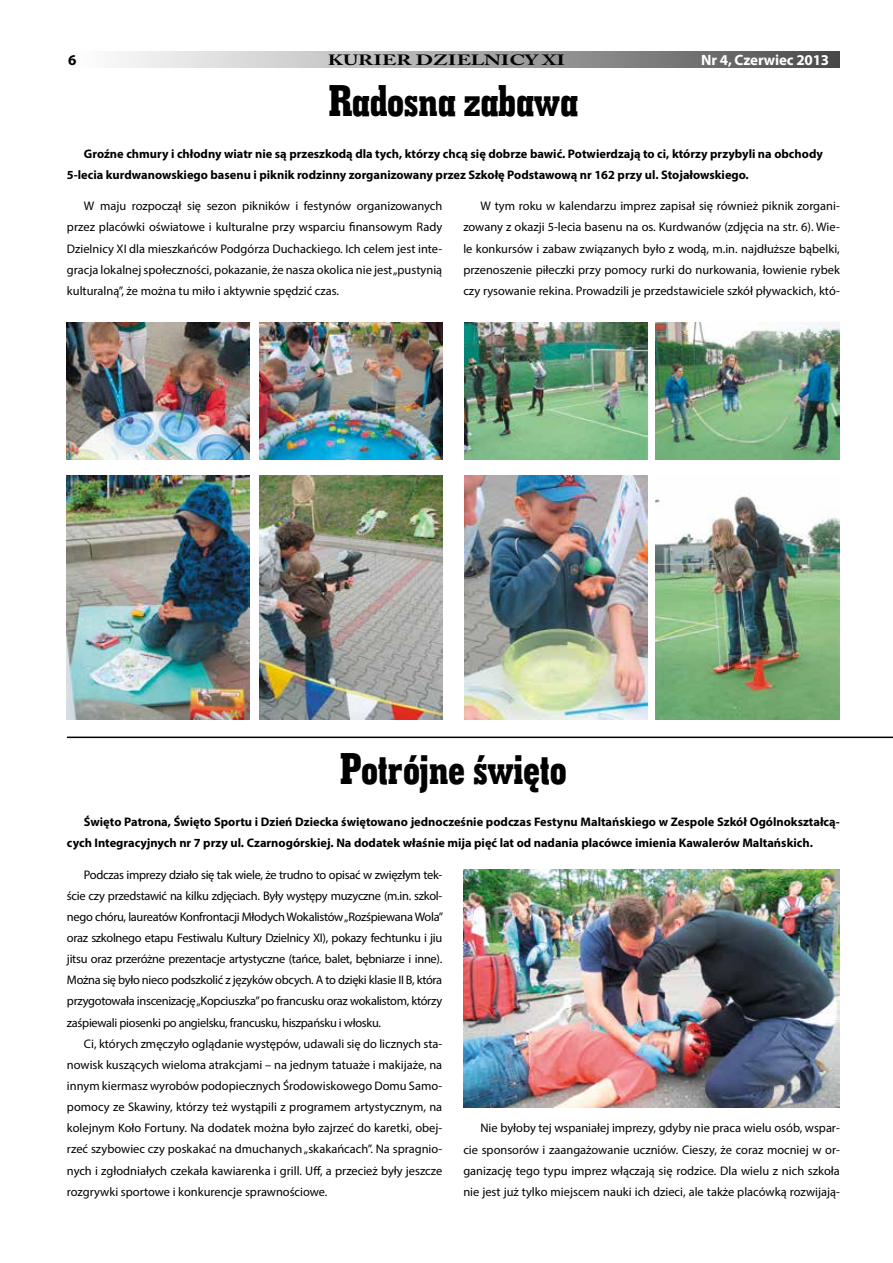
<style>
.page{position:relative;width:893px;height:1263px;background:#fff}
.page>*{position:absolute;margin:0;border:0;box-sizing:border-box;transform-origin:0 0}
.t1{font:45px "Geo Slab 703 X Bd Cn EU";letter-spacing:-.01em;color:#000}
.t2{font:700 15px "Myriad Pro";letter-spacing:-.01em;color:#fff}
.t3{font:700 15px "Myriad Pro";color:#000}
.t4{font:700 14.85px "Adobe Caslon Pro";color:#000;scale:1.4 1}
.t5{font:12.45px/21.1px "Myriad Pro";color:#000;text-align:justify}
.t6{font:700 12.45px/21.1px "Myriad Pro";color:#000}
</style>
<div class="page">
<div style="left:67px;top:51px;width:773px;height:16px;background:linear-gradient(to right,#fff,#4f4f4f)"></div>
<img style="left:463px;top:869px;width:377px;height:239px">
<hr style="left:67px;top:736px;width:826px;height:2px;background:#000">
<img style="left:259px;top:323px;width:183px;height:137px">
<img style="left:259px;top:475px;width:183px;height:244px">
<img style="left:67px;top:323px;width:183px;height:137px">
<img style="left:67px;top:475px;width:183px;height:244px">
<img style="left:464px;top:475px;width:183px;height:244px">
<img style="left:464px;top:323px;width:183px;height:137px">
<img style="left:656px;top:496px;width:184px;height:223px">
<img style="left:656px;top:323px;width:184px;height:137px">
<p class="t3" style="left:68px;top:50px;width:10px">6</p>
<p class="t4" style="left:328px;top:51px;width:171px">KURIER DZIELNICY XI</p>
<p class="t2" style="left:701px;top:50px;width:130px">Nr 4, Czerwiec 2013</p>
<h1 class="t1" style="left:328px;top:72px;width:251px">Radosna zabawa</h1>
<p class="t6" style="left:67px;top:143px;width:757px;text-indent:17px">Groźne chmury i chłodny wiatr nie są przeszkodą dla tych, którzy chcą się dobrze bawić. Potwierdzają to ci, którzy przybyli na obchody<br>5-lecia kurdwanowskiego basenu i piknik rodzinny zorganizowany przez Szkołę Podstawową nr 162 przy ul. Stojałowskiego.</p>
<p class="t5" style="left:463px;top:195px;width:378px;text-indent:17px">W tym roku w kalendarzu imprez zapisał się również piknik zorgani&shy;zowany z okazji 5-lecia basenu na os. Kurdwanów (zdjęcia na str. 6). Wie&shy;le konkursów i zabaw związanych było z wodą, m.in. najdłuższe bąbelki, przenoszenie piłeczki przy pomocy rurki do nurkowania, łowienie rybek czy rysowanie rekina. Prowadzili je przedstawiciele szkół pływackich, któ-</p>
<p class="t5" style="left:67px;top:195px;width:377px;text-indent:17px">W maju rozpoczął się sezon pikników i festynów organizowanych przez placówki oświatowe i kulturalne przy wsparciu finansowym Rady Dzielnicy XI dla mieszkańców Podgórza Duchackiego. Ich celem jest inte&shy;gracja lokalnej społeczności, pokazanie, że nasza okolica nie jest „pustynią kulturalną”, że można tu miło i aktywnie spędzić czas.</p>
<h1 class="t1" style="left:340px;top:740px;width:228px">Potrójne święto</h1>
<p class="t6" style="left:67px;top:811px;width:774px;text-indent:17px">Święto Patrona, Święto Sportu i Dzień Dziecka świętowano jednocześnie podczas Festynu Maltańskiego w Zespole Szkół Ogólnokształcą&shy;cych Integracyjnych nr 7 przy ul. Czarnogórskiej. Na dodatek właśnie mija pięć lat od nadania placówce imienia Kawalerów Maltańskich.</p>
<p class="t5" style="left:67px;top:863px;width:378px;text-indent:17px">Podczas imprezy działo się tak wiele, że trudno to opisać w zwięzłym tek&shy;ście czy przedstawić na kilku zdjęciach. Były występy muzyczne (m.in. szkol&shy;nego chóru, laureatów Konfrontacji Młodych Wokalistów „Rozśpiewana Wola” oraz szkolnego etapu Festiwalu Kultury Dzielnicy XI), pokazy fechtunku i jiu jitsu oraz przeróżne prezentacje artystyczne (tańce, balet, bębniarze i inne).<br>Można się było nieco podszkolić z języków obcych. A to dzięki klasie II B, która przygotowała inscenizację „Kopciuszka” po francusku oraz wokalistom, którzy zaśpiewali piosenki po angielsku, francusku, hiszpańsku i włosku.</p>
<p class="t5" style="left:67px;top:1033px;width:377px;text-indent:17px">Ci, których zmęczyło oglądanie występów, udawali się do licznych sta&shy;nowisk kuszących wieloma atrakcjami – na jednym tatuaże i makijaże, na innym kiermasz wyrobów podopiecznych Środowiskowego Domu Samo&shy;pomocy ze Skawiny, którzy też wystąpili z programem artystycznym, na kolejnym Koło Fortuny. Na dodatek można było zajrzeć do karetki, obej&shy;rzeć szybowiec czy poskakać na dmuchanych „skakańcach”. Na spragnio&shy;nych i zgłodniałych czekała kawiarenka i grill. Uff, a przecież były jeszcze rozgrywki sportowe i konkurencje sprawnościowe.</p>
<p class="t5" style="left:463px;top:1117px;width:378px;text-indent:17px">Nie byłoby tej wspaniałej imprezy, gdyby nie praca wielu osób, wspar&shy;cie sponsorów i zaangażowanie uczniów. Cieszy, że coraz mocniej w or&shy;ganizację tego typu imprez włączają się rodzice. Dla wielu z nich szkoła nie jest już tylko miejscem nauki ich dzieci, ale także placówką rozwijają-</p>
</div>
